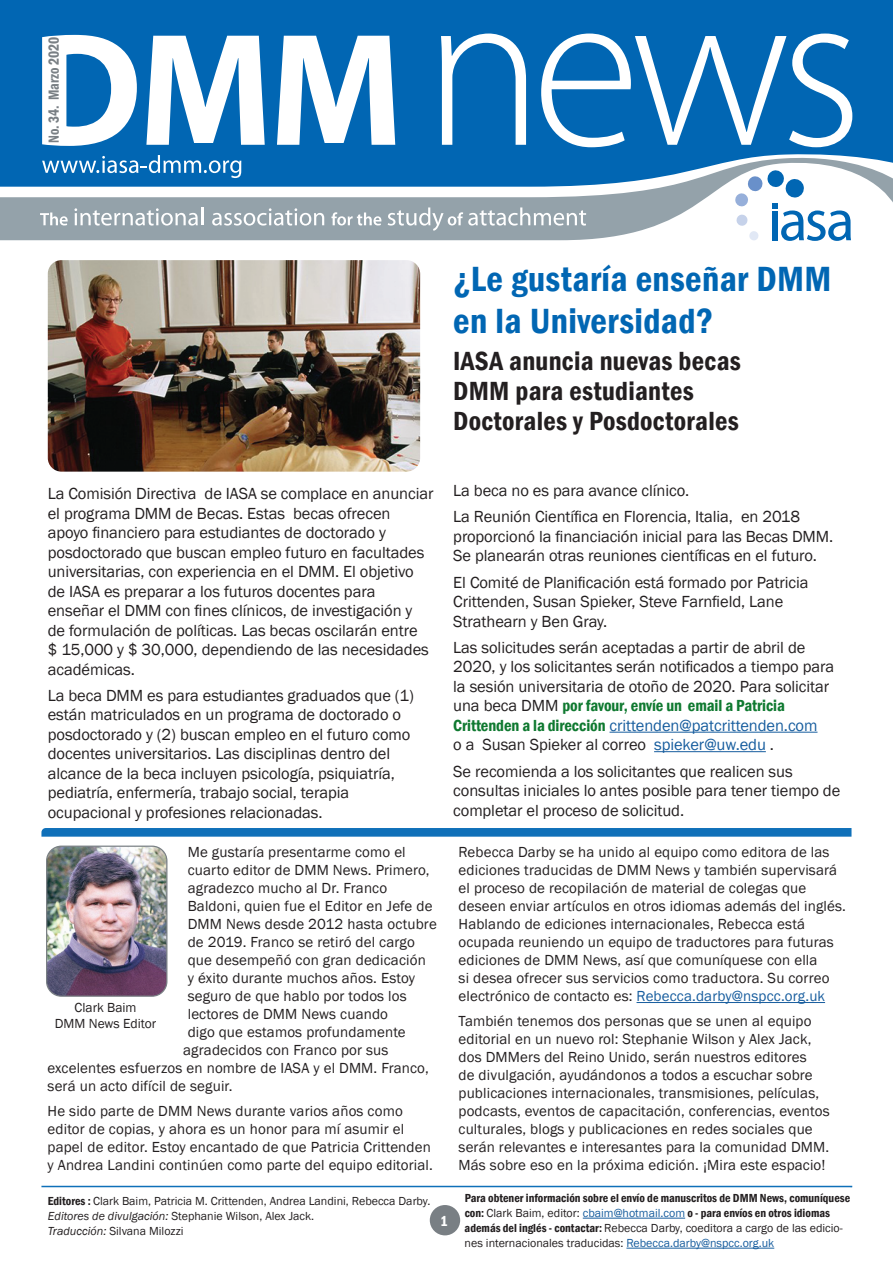
<style>
.page{position:relative;width:893px;height:1263px;background:#fff}
.page>*{position:absolute;margin:0;border:0;box-sizing:border-box;transform-origin:0 0}
.t1{font:600 condensed 36px/42px "Franklin Gothic";letter-spacing:.01em;color:#0166b3}
.t2{font:600 condensed 27px/30px "Franklin Gothic";letter-spacing:.01em;color:#231f20}
.t3{font:16.5px/19.5px "Franklin Gothic";letter-spacing:-.005em;color:#231f20}
.t4{font:15px/18px "Franklin Gothic";letter-spacing:.01em;color:#231f20}
.t5{font:600 condensed 15px "Franklin Gothic";letter-spacing:-.01em;color:#797f84;scale:.93 1}
.t6{font:600 condensed 15px "Franklin Gothic";color:#fff}
.t7{font:13.5px/16.5px "Franklin Gothic";color:#231f20;text-align:center}
.t8{font:600 condensed 12px/15px "Franklin Gothic";color:#231f20}
.t9{font:12px/15px "Franklin Gothic";color:#231f20}
.s1{font-weight:600;font-stretch:condensed;color:#0f7930}
.s2{color:#175d9e}
.s3{font-weight:600;font-stretch:condensed}
.s4{font-style:italic}
.s5{font-weight:400;font-stretch:normal}
.s6{font-weight:400;font-stretch:normal;color:#175d9e}
</style>
<div class="page">
<div style="left:0;top:0;width:893px;height:154px;background:#0166b3"></div>
<svg style="left:0;top:154px;width:893px;height:86px"></svg>
<svg style="left:38px;top:34px;width:814px;height:207px"></svg>
<div style="left:430px;top:1205px;width:30px;height:30px;background:#797f84;border-radius:50%"></div>
<hr style="left:609px;top:732px;width:208px;height:1px;background:#175d9e">
<hr style="left:654px;top:751px;width:112px;height:1px;background:#175d9e">
<img style="left:48px;top:260px;width:372px;height:212px">
<svg style="left:41px;top:828px;width:810px;height:9px;background:#1875bb"></svg>
<hr style="left:636px;top:1002px;width:189px;height:1px;background:#175d9e">
<img style="left:48px;top:847px;width:119px;height:148px">
<div style="left:46px;top:845px;width:121px;height:152px;border:1px solid #797f84;border-radius:15px"></div>
<svg style="left:41px;top:1185px;width:812px;height:3px;background:#86b7db"></svg>
<hr style="left:583px;top:1218px;width:102px;height:1px;background:#175d9e">
<hr style="left:626px;top:1248px;width:148px;height:1px;background:#175d9e">
<p class="t5" style="left:44px;top:143px;width:115px;rotate:-90deg">No. 34. Marzo 2020</p>
<h1 class="t1" style="left:453px;top:258px;width:380px">¿Le gustaría enseñar DMM en la Universidad?</h1>
<h2 class="t2" style="left:453px;top:346px;width:289px">IASA anuncia nuevas becas<br>DMM para estudiantes<br>Doctorales y Posdoctorales</h2>
<p class="t3" style="left:48px;top:484px;width:387px">La Comisión Directiva de IASA se complace en anunciar el programa DMM de Becas. Estas becas ofrecen apoyo financiero para estudiantes de doctorado y posdoctorado que buscan empleo futuro en facultades universitarias, con experiencia en el DMM. El objetivo de IASA es preparar a los futuros docentes para enseñar el DMM con fines clínicos, de investigación y de formulación de políticas. Las becas oscilarán entre<br>$ 15,000 y $ 30,000, dependiendo de las necesidades académicas.</p>
<p class="t3" style="left:48px;top:686px;width:368px">La beca DMM es para estudiantes graduados que (1) están matriculados en un programa de doctorado o posdoctorado y (2) buscan empleo en el futuro como docentes universitarios. Las disciplinas dentro del alcance de la beca incluyen psicología, psiquiatría, pediatría, enfermería, trabajo social, terapia ocupacional y profesiones relacionadas.</p>
<p class="t4" style="left:188px;top:844px;width:220px">Me gustaría presentarme como el</p>
<p class="t4" style="left:188px;top:862px;width:243px">cuarto editor de DMM News. Primero,</p>
<p class="t4" style="left:188px;top:880px;width:201px">agradezco mucho al Dr. Franco</p>
<p class="t4" style="left:188px;top:898px;width:246px">Baldoni, quien fue el Editor en Jefe de</p>
<p class="t4" style="left:188px;top:916px;width:251px">DMM News desde 2012 hasta octubre</p>
<p class="t4" style="left:188px;top:934px;width:229px">de 2019. Franco se retiró del cargo</p>
<p class="t4" style="left:188px;top:952px;width:240px">que desempeñó con gran dedicación</p>
<p class="t4" style="left:188px;top:970px;width:229px">y éxito durante muchos años. Estoy</p>
<p class="t4" style="left:188px;top:988px;width:221px">seguro de que hablo por todos los</p>
<p class="t4" style="left:188px;top:1006px;width:202px">lectores de DMM News cuando</p>
<p class="t4" style="left:188px;top:1024px;width:219px">digo que estamos profundamente</p>
<p class="t4" style="left:183px;top:1042px;width:207px">agradecidos con Franco por sus</p>
<p class="t4" style="left:48px;top:1060px;width:383px">excelentes esfuerzos en nombre de IASA y el DMM. Franco,</p>
<p class="t4" style="left:48px;top:1078px;width:187px">será un acto difícil de seguir.</p>
<p class="t4" style="left:48px;top:1102px;width:387px">He sido parte de DMM News durante varios años como editor de copias, y ahora es un honor para mí asumir el papel de editor. Estoy encantado de que Patricia Crittenden y Andrea Landini continúen como parte del equipo editorial.</p>
<p class="t7" style="left:55px;top:999px;width:103px">Clark Baim<br>DMM News Editor</p>
<p class="t3" style="left:453px;top:478px;width:348px;line-height:26.2px">La beca no es para avance clínico.<br>La Reunión Científica en Florencia, Italia, en 2018</p>
<p class="t3" style="left:453px;top:527px;width:381px">proporcionó la financiación inicial para las Becas DMM.<br>Se planearán otras reuniones científicas en el futuro.</p>
<p class="t3" style="left:453px;top:573px;width:357px">El Comité de Planificación está formado por Patricia<br>Crittenden, Susan Spieker, Steve Farnfield, Lane<br>Strathearn y Ben Gray.</p>
<p class="t3" style="left:453px;top:638px;width:382px">Las solicitudes serán aceptadas a partir de abril de 2020, y los solicitantes serán notificados a tiempo para la sesión universitaria de otoño de 2020. Para solicitar una beca DMM <span class="s1">por favour, envíe un email a Patricia Crittenden a la dirección</span> <span class="s2">crittenden@patcrittenden.com<br></span>o a Susan Spieker al correo <span class="s2">spieker@uw.edu</span> .</p>
<p class="t3" style="left:453px;top:762px;width:389px">Se recomienda a los solicitantes que realicen sus consultas iniciales lo antes posible para tener tiempo de completar el proceso de solicitud.</p>
<p class="t4" style="left:459px;top:844px;width:389px">Rebecca Darby se ha unido al equipo como editora de las ediciones traducidas de DMM News y también supervisará el proceso de recopilación de material de colegas que deseen enviar artículos en otros idiomas además del inglés.<br>Hablando de ediciones internacionales, Rebecca está ocupada reuniendo un equipo de traductores para futuras ediciones de DMM News, así que comuníquese con ella<br>si desea ofrecer sus servicios como traductora. Su correo electrónico de contacto es: <span class="s2">Rebecca.darby@nspcc.org.uk</span></p>
<p class="t4" style="left:459px;top:1012px;width:373px">También tenemos dos personas que se unen al equipo editorial en un nuevo rol: Stephanie Wilson y Alex Jack, dos DMMers del Reino Unido, serán nuestros editores<br>de divulgación, ayudándonos a todos a escuchar sobre publicaciones internacionales, transmisiones, películas, podcasts, eventos de capacitación, conferencias, eventos culturales, blogs y publicaciones en redes sociales que serán relevantes e interesantes para la comunidad DMM.<br>Más sobre eso en la próxima edición. ¡Mira este espacio!</p>
<p class="t9" style="left:48px;top:1193px;width:384px"><span class="s3">Editores :</span> Clark Baim, Patricia M. Crittenden, Andrea Landini, Rebecca Darby.<br><span class="s4">Editores de divulgación:</span> Stephanie Wilson, Alex Jack.<br><span class="s4">Traducción:</span> Silvana Milozzi</p>
<p class="t6" style="left:440px;top:1211px;width:9px">1</p>
<p class="t8" style="left:465px;top:1190px;width:387px">Para obtener información sobre el envío de manuscritos de DMM News, comuníquese con: <span class="s5">Clark Baim, editor:</span> <span class="s6">cbaim@hotmail.com</span> o - para envíos en otros idiomas además del inglés - contactar: <span class="s5">Rebecca Darby, coeditora a cargo de las edicio&shy;nes internacionales traducidas:</span> <span class="s6">Rebecca.darby@nspcc.org.uk</span></p>
</div>
